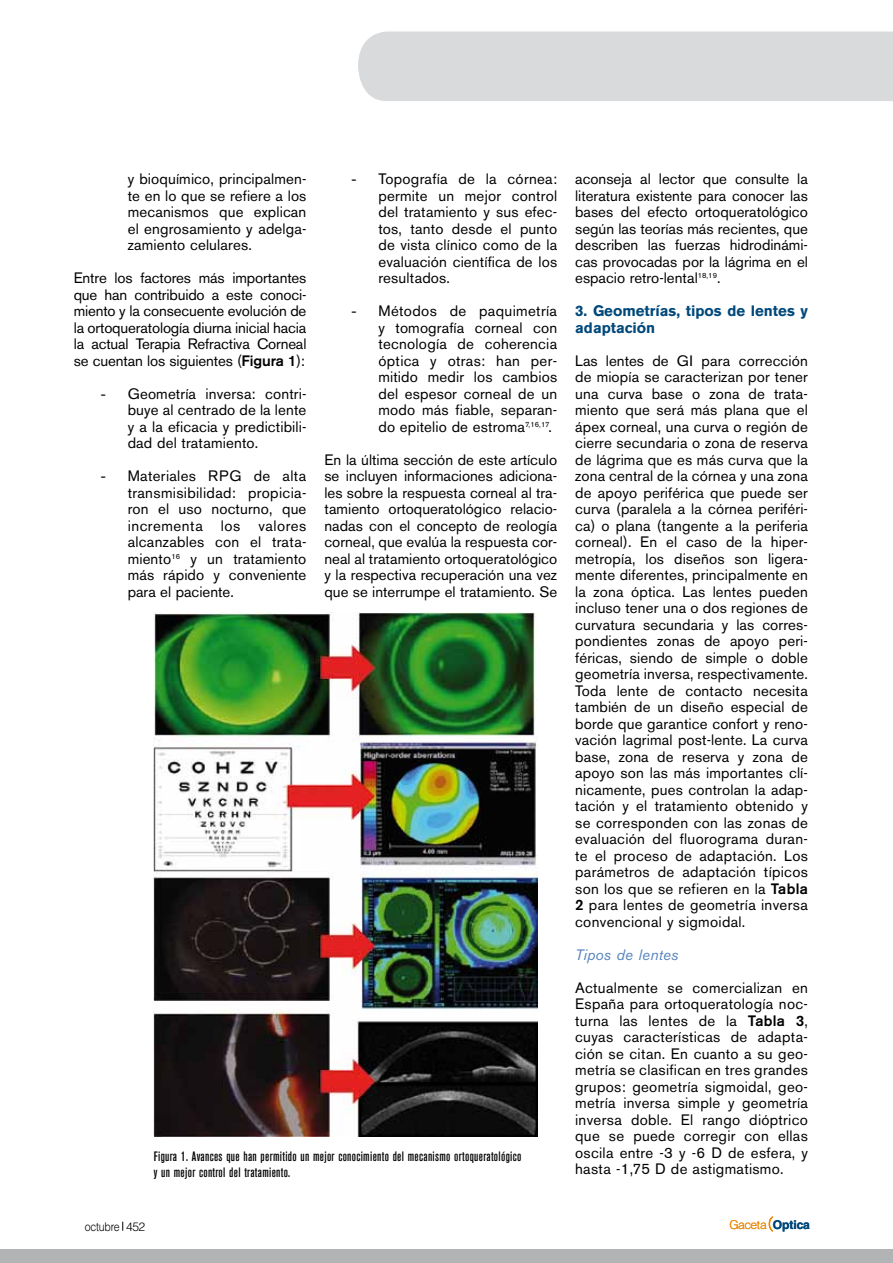
<style>
.page{position:relative;width:893px;height:1263px;background:#fff}
.page>*{position:absolute;margin:0;border:0;box-sizing:border-box;transform-origin:0 0}
.t1{font:15px/16.5px "Akzidenz Grotesk BE";letter-spacing:.01em;color:#000;text-align:justify}
.t2{font:700 15px/16.5px "Akzidenz Grotesk BE";color:#00487b}
.t3{font:italic 15px "Akzidenz Grotesk BE";letter-spacing:.02em;color:#5683be}
.t4{font:500 condensed 13.5px/16.5px "Akzidenz Grotesk BE";letter-spacing:.025em;color:#000}
.t5{font:300 12.15px "Helvetica LT Std";letter-spacing:-.025em;color:#000;scale:.88 1}
.t6{font:300 12.15px "Helvetica LT Std";letter-spacing:-.05em;color:#ed8500}
.s1{font-weight:500}
.s2{font-family:"Arial"}
.s3{font-weight:900;color:#fff}
.s4{font-family:"Helvetica";font-weight:700;color:#00487b}
</style>
<div class="page">
<div style="left:0;top:1249px;width:893px;height:14px;background:#b1b3b4"></div>
<div style="left:358px;top:32px;width:535px;height:69px;background:#d9dadb"></div>
<img style="left:153px;top:612px;width:385px;height:524px">
<svg style="left:769px;top:1216px;width:4px;height:16px"></svg>
<p class="t1" style="left:128px;top:171px;width:180px">y bioquímico, principalmen&shy;te en lo que se refiere a los mecanismos que explican el engrosamiento y adelga&shy;zamiento celulares.</p>
<p class="t1" style="left:74px;top:270px;width:234px">Entre los factores más importantes que han contribuido a este conoci&shy;miento y la consecuente evolución de la ortoqueratología diurna inicial hacia la actual Terapia Refractiva Corneal se cuentan los siguientes (<span class="s1">Figura 1</span>):</p>
<p class="t1" style="left:128px;top:385px;width:180px;text-indent:-27px"><span class="s2">-</span> Geometría inversa: contri&shy;buye al centrado de la lente y a la eficacia y predictibili&shy;dad del tratamiento.</p>
<p class="t1" style="left:128px;top:468px;width:180px;text-indent:-27px"><span class="s2">-</span> Materiales RPG de alta transmisibilidad: propicia&shy;ron el uso nocturno, que incrementa los valores alcanzables con el trata&shy;miento<sup>16</sup> y un tratamiento más rápido y conveniente para el paciente.</p>
<p class="t1" style="left:378px;top:171px;width:180px;text-indent:-27px"><span class="s2">-</span> Topografía de la córnea: permite un mejor control del tratamiento y sus efec&shy;tos, tanto desde el punto de vista clínico como de la evaluación científica de los resultados.</p>
<p class="t1" style="left:378px;top:303px;width:180px;text-indent:-27px"><span class="s2">-</span> Métodos de paquimetría y tomografía corneal con tecnología de coherencia óptica y otras: han per&shy;mitido medir los cambios del espesor corneal de un modo más fiable, separan&shy;do epitelio de estroma<sup>7,16,17</sup>.</p>
<p class="t1" style="left:324px;top:451px;width:234px">En la última sección de este artículo se incluyen informaciones adiciona&shy;les sobre la respuesta corneal al tra&shy;tamiento ortoqueratológico relacio&shy;nadas con el concepto de reología corneal, que evalúa la respuesta cor&shy;neal al tratamiento ortoqueratológico y la respectiva recuperación una vez que se interrumpe el tratamiento. Se</p>
<p class="t4" style="left:154px;top:1148px;width:369px">Figura 1. Avances que han permitido un mejor conocimiento del mecanismo ortoqueratológico y un mejor control del tratamiento.</p>
<p class="t1" style="left:575px;top:171px;width:234px">aconseja al lector que consulte la literatura existente para conocer las bases del efecto ortoqueratológico según las teorías más recientes, que describen las fuerzas hidrodinámi&shy;cas provocadas por la lágrima en el espacio retro-lental<sup>18,19</sup>.</p>
<p class="t2" style="left:575px;top:303px;width:234px">3. Geometrías, tipos de lentes y adaptación</p>
<p class="t1" style="left:575px;top:352px;width:234px">Las lentes de GI para corrección de miopía se caracterizan por tener una curva base o zona de trata&shy;miento que será más plana que el ápex corneal, una curva o región de cierre secundaria o zona de reserva de lágrima que es más curva que la zona central de la córnea y una zona de apoyo periférica que puede ser curva (paralela a la córnea periféri&shy;ca) o plana (tangente a la periferia corneal). En el caso de la hiper&shy;metropía, los diseños son ligera&shy;mente diferentes, principalmente en la zona óptica. Las lentes pueden incluso tener una o dos regiones de curvatura secundaria y las corres&shy;pondientes zonas de apoyo peri&shy;féricas, siendo de simple o doble geometría inversa, respectivamente.<br>Toda lente de contacto necesita también de un diseño especial de borde que garantice confort y reno&shy;vación lagrimal post-lente. La curva base, zona de reserva y zona de apoyo son las más importantes clí&shy;nicamente, pues controlan la adap&shy;tación y el tratamiento obtenido y se corresponden con las zonas de evaluación del fluorograma duran&shy;te el proceso de adaptación. Los parámetros de adaptación típicos son los que se refieren en la <span class="s1">Tabla 2</span> para lentes de geometría inversa convencional y sigmoidal.</p>
<p class="t3" style="left:575px;top:946px;width:105px">Tipos de lentes</p>
<p class="t1" style="left:575px;top:979px;width:234px">Actualmente se comercializan en España para ortoqueratología noc&shy;turna las lentes de la <span class="s1">Tabla 3</span>, cuyas características de adapta&shy;ción se citan. En cuanto a su geo&shy;metría se clasifican en tres grandes grupos: geometría sigmoidal, geo&shy;metría inversa simple y geometría inversa doble. El rango dióptrico que se puede corregir con ellas oscila entre -3 y -6 D de esfera, y hasta -1,75 D de astigmatismo.</p>
<p class="t5" style="left:64px;top:1219px;width:94px"><span class="s3">36</span> octubre 452</p>
<p class="t6" style="left:729px;top:1217px;width:82px">Gaceta <span class="s4">Optica</span></p>
</div>
